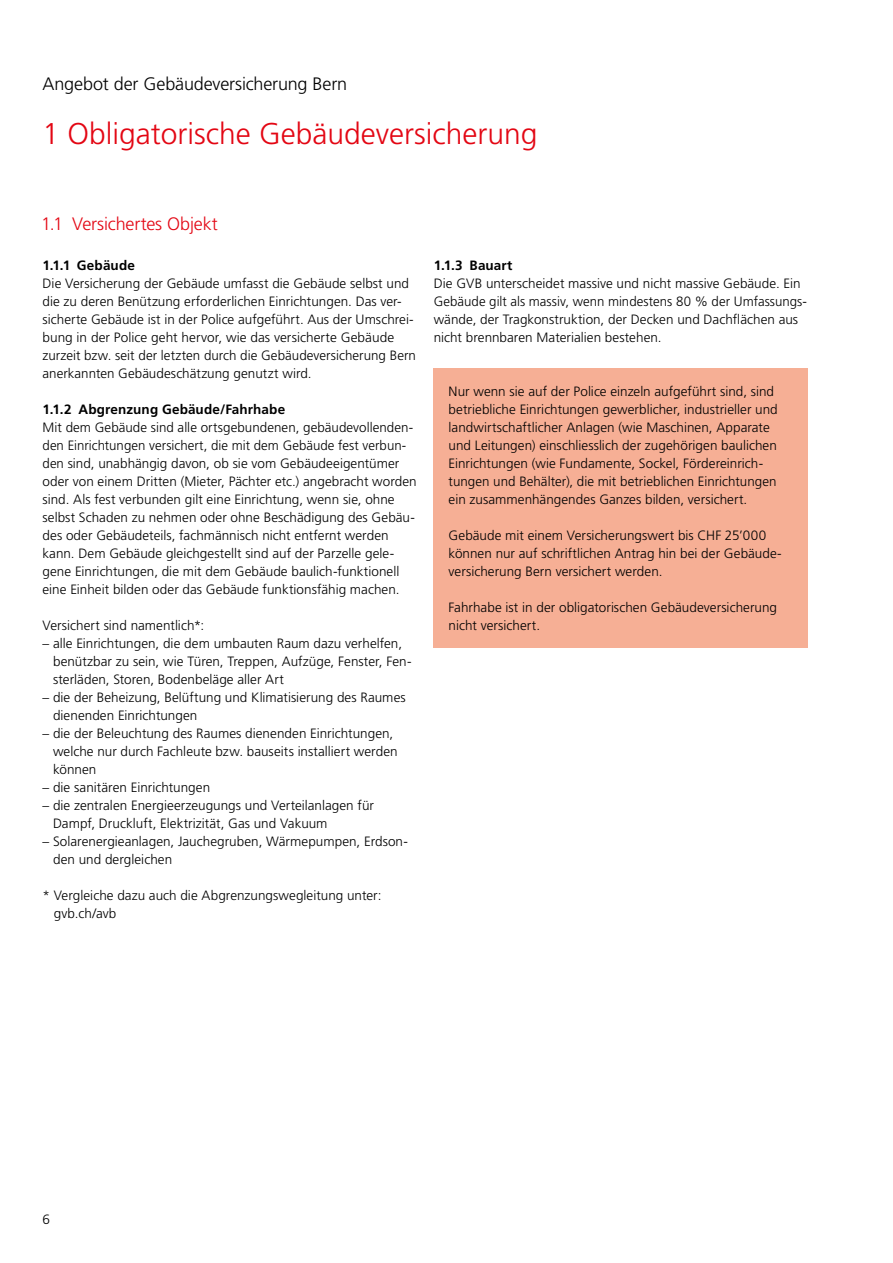
<style>
.page{position:relative;width:893px;height:1263px;background:#fff}
.page>*{position:absolute;margin:0;border:0;box-sizing:border-box;transform-origin:0 0}
.t1{font:300 30px "Frutiger LT Std";color:#e30613}
.t2{font:300 18px "Frutiger LT Std";letter-spacing:-.01em;color:#000}
.t3{font:300 18px "Frutiger LT Std";letter-spacing:-.01em;color:#e30613}
.t4{font:300 13.5px/18px "Frutiger LT Std";letter-spacing:.005em;color:#000}
.t5{font:700 13.5px "Frutiger LT Std";letter-spacing:.01em;color:#000}
</style>
<div class="page">
<div style="left:434px;top:368px;width:374px;height:279px;background:#f6af95"></div>
<h2 class="t2" style="left:43px;top:74px;width:306px">Angebot der Gebäudeversicherung Bern</h2>
<h1 class="t1" style="left:43px;top:117px;width:497px">1 Obligatorische Gebäudeversicherung</h1>
<h2 class="t3" style="left:41px;top:213px;width:178px">1.1 Versichertes Objekt</h2>
<p class="t5" style="left:43px;top:258px;width:94px">1.1.1 Gebäude</p>
<p class="t4" style="left:43px;top:275px;width:375px">Die Versicherung der Gebäude umfasst die Gebäude selbst und die zu deren Benützung erforderlichen Einrichtungen. Das ver&shy;sicherte Gebäude ist in der Police aufgeführt. Aus der Umschrei&shy;bung in der Police geht hervor, wie das versicherte Gebäude zurzeit bzw. seit der letzten durch die Gebäudeversicherung Bern anerkannten Gebäudeschätzung genutzt wird.</p>
<p class="t5" style="left:43px;top:402px;width:244px">1.1.2 Abgrenzung Gebäude/Fahrhabe</p>
<p class="t4" style="left:43px;top:419px;width:376px">Mit dem Gebäude sind alle ortsgebundenen, gebäudevollenden&shy;den Einrichtungen versichert, die mit dem Gebäude fest verbun&shy;den sind, unabhängig davon, ob sie vom Gebäudeeigentümer oder von einem Dritten (Mieter, Pächter etc.) angebracht worden sind. Als fest verbunden gilt eine Einrichtung, wenn sie, ohne selbst Schaden zu nehmen oder ohne Beschädigung des Gebäu&shy;des oder Gebäudeteils, fachmännisch nicht entfernt werden kann. Dem Gebäude gleichgestellt sind auf der Parzelle gele&shy;gene Einrichtungen, die mit dem Gebäude baulich-funktionell eine Einheit bilden oder das Gebäude funktionsfähig machen.</p>
<p class="t4" style="left:43px;top:617px;width:163px">Versichert sind namentlich*:</p>
<p class="t4" style="left:53px;top:635px;width:360px;text-indent:-11px">– alle Einrichtungen, die dem umbauten Raum dazu verhelfen, benützbar zu sein, wie Türen, Treppen, Aufzüge, Fenster, Fen&shy;sterläden, Storen, Bodenbeläge aller Art</p>
<p class="t4" style="left:53px;top:689px;width:354px;text-indent:-11px">– die der Beheizung, Belüftung und Klimatisierung des Raumes dienenden Einrichtungen</p>
<p class="t4" style="left:53px;top:725px;width:346px;text-indent:-11px">– die der Beleuchtung des Raumes dienenden Einrichtungen, welche nur durch Fachleute bzw. bauseits installiert werden können</p>
<p class="t4" style="left:43px;top:779px;width:169px">– die sanitären Einrichtungen</p>
<p class="t4" style="left:53px;top:797px;width:322px;text-indent:-11px">– die zentralen Energieerzeugungs und Verteilanlagen für<br>Dampf, Druckluft, Elektrizität, Gas und Vakuum</p>
<p class="t4" style="left:53px;top:833px;width:356px;text-indent:-11px">– Solarenergieanlagen, Jauchegruben, Wärmepumpen, Erdson&shy;den und dergleichen</p>
<p class="t4" style="left:54px;top:887px;width:329px;text-indent:-11px">* Vergleiche dazu auch die Abgrenzungswegleitung unter: gvb.ch/avb</p>
<p class="t5" style="left:434px;top:258px;width:80px">1.1.3 Bauart</p>
<p class="t4" style="left:434px;top:275px;width:373px">Die GVB unterscheidet massive und nicht massive Gebäude. Ein Gebäude gilt als massiv, wenn mindestens 80 % der Umfassungs&shy;wände, der Tragkonstruktion, der Decken und Dachflächen aus nicht brennbaren Materialien bestehen.</p>
<p class="t4" style="left:449px;top:383px;width:331px">Nur wenn sie auf der Police einzeln aufgeführt sind, sind betriebliche Einrichtungen gewerblicher, industrieller und landwirtschaftlicher Anlagen (wie Maschinen, Apparate und Leitungen) einschliesslich der zugehörigen baulichen Einrichtungen (wie Fundamente, Sockel, Fördereinrich&shy;tungen und Behälter), die mit betrieblichen Einrichtungen ein zusammenhängendes Ganzes bilden, versichert.</p>
<p class="t4" style="left:449px;top:527px;width:335px">Gebäude mit einem Versicherungswert bis CHF 25’000 können nur auf schriftlichen Antrag hin bei der Gebäude&shy;versicherung Bern versichert werden.</p>
<p class="t4" style="left:449px;top:599px;width:330px">Fahrhabe ist in der obligatorischen Gebäudeversicherung nicht versichert.</p>
<p class="t4" style="left:43px;top:1211px;width:9px">6</p>
</div>
